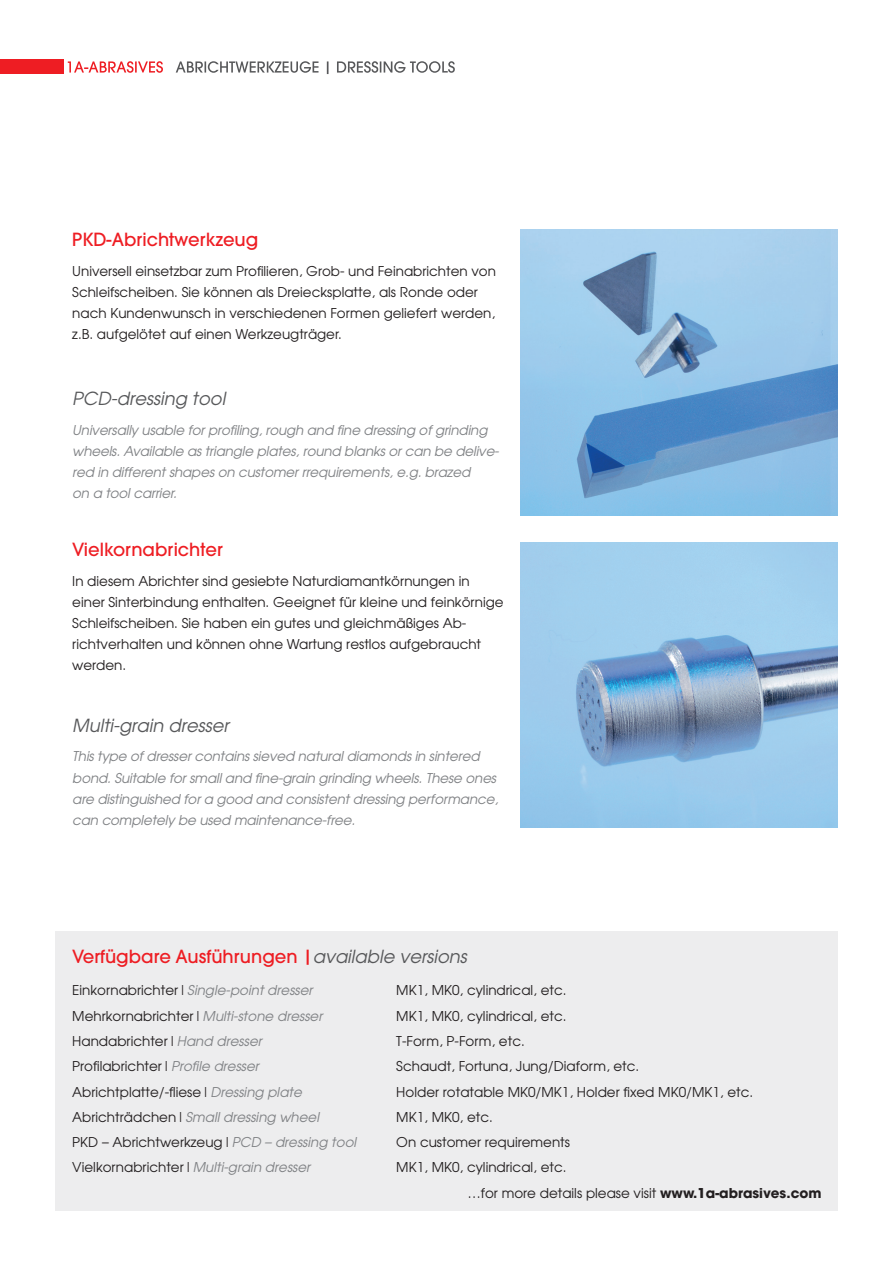
<style>
.page{position:relative;width:893px;height:1263px;background:#fff}
.page>*{position:absolute;margin:0;border:0;box-sizing:border-box;transform-origin:0 0}
.t1{font:500 18px "Avant Garde";color:#ee1d23}
.t2{font:italic 18px "Avant Garde";color:#57585a}
.t3{font:13.5px/21px "Avant Garde";color:#231f20}
.t4{font:italic 13.5px/21px "Avant Garde";letter-spacing:-.01em;color:#808285}
.s1{font-weight:400;font-style:italic;color:#57585a}
.s2{font-style:normal;color:#231f20}
.s3{font-style:italic;color:#808285}
.s4{font-weight:700}
</style>
<div class="page">
<div style="left:0;top:59px;width:63px;height:15px;background:#ee1d23"></div>
<svg style="left:176px;top:61px;width:279px;height:13px"></svg>
<svg style="left:68px;top:61px;width:95px;height:12px"></svg>
<div style="left:55px;top:931px;width:783px;height:279px;background:#ededee"></div>
<img style="left:520px;top:230px;width:318px;height:286px">
<img style="left:520px;top:542px;width:318px;height:285px">
<h1 class="t1" style="left:72px;top:228px;width:188px">PKD-Abrichtwerkzeug</h1>
<p class="t3" style="left:72px;top:260px;width:425px">Universell einsetzbar zum Profilieren, Grob- und Feinabrichten von Schleifscheiben. Sie können als Dreiecksplatte, als Ronde oder nach Kundenwunsch in verschiedenen Formen geliefert werden, z.B. aufgelötet auf einen Werkzeugträger.</p>
<h1 class="t2" style="left:72px;top:387px;width:154px">PCD-dressing tool</h1>
<p class="t4" style="left:72px;top:419px;width:428px">Universally usable for profiling, rough and fine dressing of grinding wheels. Available as triangle plates, round blanks or can be delive&shy;red in different shapes on customer rrequirements, e.g. brazed<br>on a tool carrier.</p>
<h1 class="t1" style="left:72px;top:539px;width:152px">Vielkornabrichter</h1>
<p class="t3" style="left:72px;top:570px;width:433px">In diesem Abrichter sind gesiebte Naturdiamantkörnungen in einer Sinterbindung enthalten. Geeignet für kleine und feinkörnige Schleifscheiben. Sie haben ein gutes und gleichmäßiges Ab&shy;richtverhalten und können ohne Wartung restlos aufgebraucht werden.</p>
<h1 class="t2" style="left:72px;top:714px;width:158px">Multi-grain dresser</h1>
<p class="t4" style="left:72px;top:746px;width:427px">This type of dresser contains sieved natural diamonds in sintered bond. Suitable for small and fine-grain grinding wheels. These ones are distinguished for a good and consistent dressing performance, can completely be used maintenance-free.</p>
<h1 class="t1" style="left:72px;top:945px;width:396px">Verfügbare Ausführungen |<span class="s1">available versions</span></h1>
<p class="t4" style="left:72px;top:980px;width:242px"><span class="s2">Einkornabrichter|</span>Single-point dresser</p>
<p class="t3" style="left:396px;top:980px;width:172px">MK1, MK0, cylindrical, etc.</p>
<p class="t3" style="left:72px;top:1005px;width:252px">Mehrkornabrichter|<span class="s3">Multi-stone dresser</span></p>
<p class="t3" style="left:396px;top:1005px;width:172px">MK1, MK0, cylindrical, etc.</p>
<p class="t3" style="left:72px;top:1030px;width:191px">Handabrichter|<span class="s3">Hand dresser</span></p>
<p class="t3" style="left:396px;top:1030px;width:130px">T-Form, P-Form, etc.</p>
<p class="t3" style="left:72px;top:1055px;width:188px">Profilabrichter|<span class="s3">Profile dresser</span></p>
<p class="t3" style="left:396px;top:1055px;width:244px">Schaudt, Fortuna, Jung/Diaform, etc.</p>
<p class="t3" style="left:72px;top:1081px;width:231px">Abrichtplatte/-fliese|<span class="s3">Dressing plate</span></p>
<p class="t3" style="left:396px;top:1081px;width:358px">Holder rotatable MK0/MK1, Holder fixed MK0/MK1, etc.</p>
<p class="t4" style="left:72px;top:1106px;width:248px"><span class="s2">Abrichträdchen|</span>Small dressing wheel</p>
<p class="t3" style="left:396px;top:1106px;width:98px">MK1, MK0, etc.</p>
<p class="t3" style="left:72px;top:1131px;width:285px">PKD – Abrichtwerkzeug|<span class="s3">PCD – dressing tool</span></p>
<p class="t3" style="left:396px;top:1131px;width:175px">On customer requirements</p>
<p class="t3" style="left:72px;top:1157px;width:240px">Vielkornabrichter|<span class="s3">Multi-grain dresser</span></p>
<p class="t3" style="left:467px;top:1154px;width:356px;line-height:25.2px;text-indent:-71px">MK1, MK0, cylindrical, etc.<br>…for more details please visit <span class="s4">www.1a-abrasives.com</span></p>
</div>
